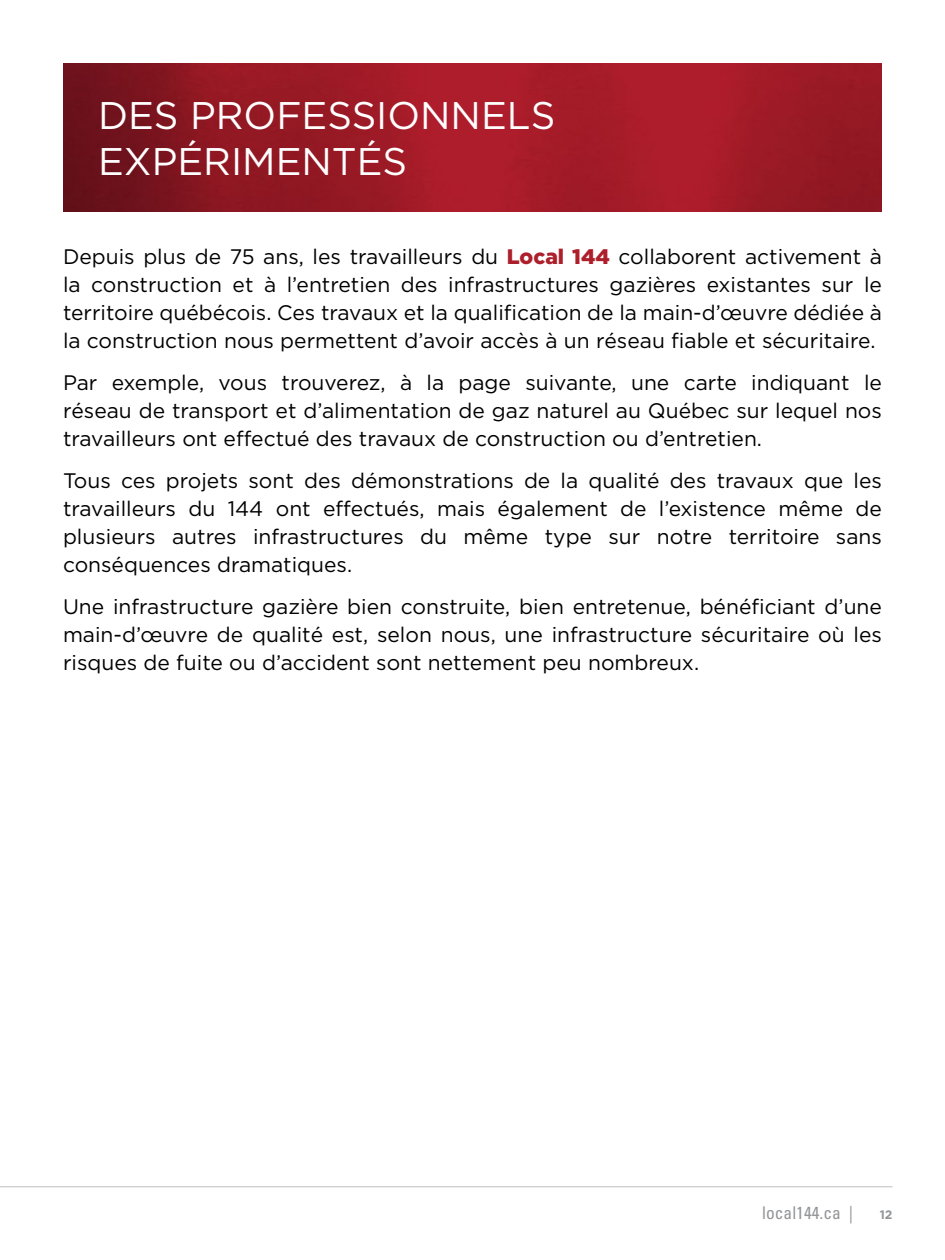
<style>
.page{position:relative;width:945px;height:1260px;background:#fff}
.page>*{position:absolute;margin:0;border:0;box-sizing:border-box;transform-origin:0 0}
.t1{font:38.5px/46.2px "Gotham";color:#fff}
.t2{font:21px/28px "Gotham";color:#000;text-align:justify}
.t3{font:condensed 17.5px "Univers";color:#939598}
.t4{font:700 12.25px "Gotham";color:#939598}
.s1{font-weight:900;color:#ad1f2b}
</style>
<div class="page">
<hr style="left:0;top:1186px;width:892px;height:1px;background:#bcbec0">
<img style="left:63px;top:63px;width:819px;height:148px">
<h1 class="t1" style="left:98px;top:91px;width:459px">DES PROFESSIONNELS<br>EXPÉRIMENTÉS</h1>
<p class="t2" style="left:63px;top:242px;width:821px">Depuis plus de 75 ans, les travailleurs du <span class="s1">Local 144</span> collaborent activement à la construction et à l’entretien des infrastructures gazières existantes sur le territoire québécois. Ces travaux et la qualification de la main-d’œuvre dédiée à la construction nous permettent d’avoir accès à un réseau fiable et sécuritaire.</p>
<p class="t2" style="left:63px;top:368px;width:820px">Par exemple, vous trouverez, à la page suivante, une carte indiquant le réseau de transport et d’alimentation de gaz naturel au Québec sur lequel nos travailleurs ont effectué des travaux de construction ou d’entretien.</p>
<p class="t2" style="left:63px;top:466px;width:820px">Tous ces projets sont des démonstrations de la qualité des travaux que les travailleurs du 144 ont effectués, mais également de l’existence même de plusieurs autres infrastructures du même type sur notre territoire sans conséquences dramatiques.</p>
<p class="t2" style="left:63px;top:592px;width:820px">Une infrastructure gazière bien construite, bien entretenue, bénéficiant d’une main-d’œuvre de qualité est, selon nous, une infrastructure sécuritaire où les risques de fuite ou d’accident sont nettement peu nombreux.</p>
<p class="t3" style="left:762px;top:1202px;width:92px">local144.ca |</p>
<p class="t4" style="left:880px;top:1208px;width:14px">12</p>
</div>
